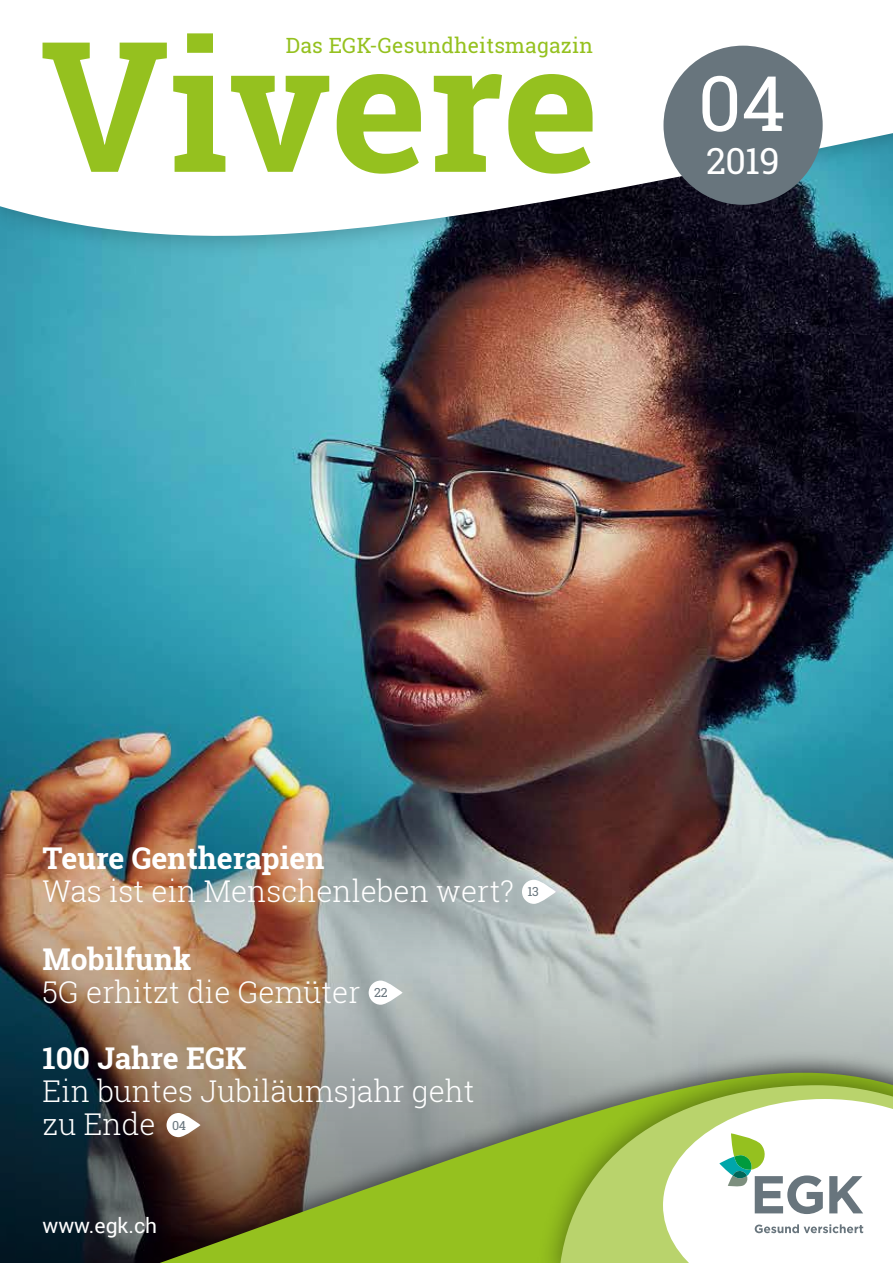
<style>
.page{position:relative;width:893px;height:1263px;background:#fff}
.page>*{position:absolute;margin:0;border:0;box-sizing:border-box;transform-origin:0 0}
.t1{font:76.5px "Roboto Slab";color:#fff}
.t2{font:36px "Roboto Slab";color:#fff}
.t3{font:300 30px/33px "Roboto Slab";color:#fff}
.t4{font:700 30px "Roboto Slab";color:#fff}
.t5{font:21px "Roboto Slab";letter-spacing:.01em;color:#95c11f}
.t6{font:21px "Roboto";color:#fff}
.t7{font:12.45px "Roboto Slab";color:#68757d}
</style>
<div class="page">
<img style="left:0;top:266px;width:893px;height:290px">
<svg style="left:0;top:42px;width:893px;height:224px"></svg>
<svg style="left:43px;top:33px;width:550px;height:141px"></svg>
<div style="left:663px;top:46px;width:160px;height:159px;background:#68757d;border-radius:50%"></div>
<img style="left:0;top:556px;width:893px;height:707px">
<svg style="left:522px;top:880px;width:34px;height:24px"></svg>
<svg style="left:369px;top:980px;width:34px;height:25px"></svg>
<svg style="left:124px;top:1038px;width:769px;height:225px"></svg>
<div style="left:537px;top:1057px;width:356px;height:206px;background:#000;opacity:.4"></div>
<svg style="left:559px;top:1085px;width:334px;height:178px;fill:#b9d36c"></svg>
<svg style="left:663px;top:1099px;width:230px;height:164px"></svg>
<p class="t5" style="left:286px;top:31px;width:309px">Das EGK-Gesundheitsmagazin</p>
<h1 class="t1" style="left:698px;top:51px;width:89px">04</h1>
<p class="t2" style="left:706px;top:136px;width:75px">2019</p>
<p class="t4" style="left:43px;top:838px;width:283px">Teure Gentherapien</p>
<p class="t3" style="left:43px;top:874px;width:473px">Was ist ein Menschenleben wert?</p>
<p class="t7" style="left:527px;top:883px;width:13px">13</p>
<p class="t4" style="left:43px;top:938px;width:150px">Mobilfunk</p>
<p class="t3" style="left:43px;top:974px;width:319px">5G erhitzt die Gemüter</p>
<p class="t7" style="left:374px;top:984px;width:15px">22</p>
<p class="t4" style="left:43px;top:1037px;width:206px">100 Jahre EGK</p>
<p class="t3" style="left:43px;top:1074px;width:434px">Ein buntes Jubiläumsjahr geht zu Ende</p>
<p class="t7" style="left:172px;top:1116px;width:16px">04</p>
<p class="t6" style="left:43px;top:1211px;width:116px">www.egk.ch</p>
</div>
